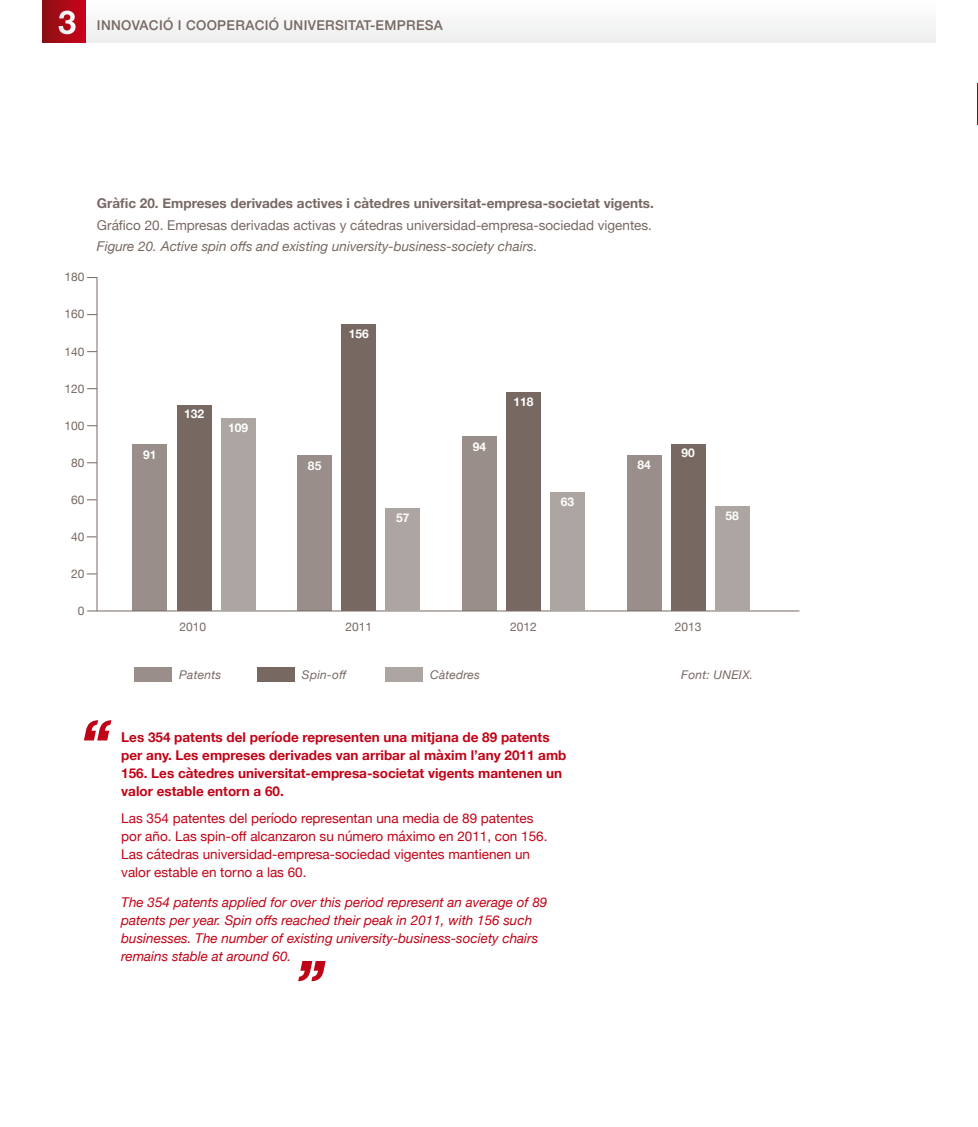
<style>
.page{position:relative;width:978px;height:1127px;background:#fff}
.page>*{position:absolute;margin:0;border:0;box-sizing:border-box;transform-origin:0 0}
.t1{font:italic 13.5px/18px "Helvetica Neue";color:#c00418}
.t2{font:13.5px/18px "Helvetica Neue";color:#c00418}
.t3{font:700 13.5px/18px "Helvetica Neue";color:#c00418}
.t4{font:13.5px "Helvetica Neue";color:#776862}
.t5{font:700 13.5px "Helvetica Neue";color:#776862}
.t6{font:italic 13.5px "Helvetica Neue";color:#776862}
.t7{font:500 13.5px "Helvetica Neue";letter-spacing:.025em;color:#776862}
.t8{font:12px "Helvetica Neue";color:#776862}
.t9{font:italic 12px "Helvetica Neue";letter-spacing:.02em;color:#776862}
.t10{font:700 12px "Helvetica Neue";color:#fff}
</style>
<div class="page">
<hr style="left:977px;top:84px;width:1px;height:41px;background:#890e13">
<div style="left:43px;top:0;width:892px;height:43px;background:#f6f6f6"></div>
<div style="left:43px;top:0;width:42px;height:43px;background:linear-gradient(to right,#8b1215,#ca041b)"></div>
<svg style="left:59px;top:11px;width:17px;height:23px"></svg>
<hr style="left:97px;top:277px;width:1px;height:334px;background:#776862">
<div style="left:177px;top:405px;width:34px;height:206px;background:#776862"></div>
<div style="left:342px;top:324px;width:34px;height:287px;background:#776862"></div>
<div style="left:506px;top:393px;width:34px;height:218px;background:#776862"></div>
<div style="left:671px;top:444px;width:34px;height:167px;background:#776862"></div>
<div style="left:133px;top:445px;width:34px;height:166px;background:#998e89"></div>
<div style="left:298px;top:455px;width:34px;height:156px;background:#998e89"></div>
<div style="left:462px;top:437px;width:34px;height:174px;background:#998e89"></div>
<div style="left:627px;top:455px;width:34px;height:156px;background:#998e89"></div>
<hr style="left:87px;top:610px;width:712px;height:1px;background:#776862">
<svg style="left:84px;top:720px;width:27px;height:20px"></svg>
<svg style="left:298px;top:961px;width:28px;height:20px"></svg>
<div style="left:221px;top:418px;width:34px;height:193px;background:#ada5a1"></div>
<div style="left:386px;top:508px;width:34px;height:103px;background:#ada5a1"></div>
<div style="left:551px;top:492px;width:34px;height:119px;background:#ada5a1"></div>
<div style="left:715px;top:506px;width:34px;height:105px;background:#ada5a1"></div>
<div style="left:135px;top:667px;width:37px;height:14px;background:#998e89"></div>
<div style="left:386px;top:667px;width:37px;height:14px;background:#ada5a1"></div>
<div style="left:258px;top:667px;width:37px;height:14px;background:#776862"></div>
<p class="t7" style="left:97px;top:15px;width:347px">INNOVACIÓ I COOPERACIÓ UNIVERSITAT-EMPRESA</p>
<p class="t8" style="left:64px;top:268px;width:22px">180</p>
<p class="t8" style="left:64px;top:305px;width:22px">160</p>
<p class="t8" style="left:64px;top:343px;width:22px">140</p>
<p class="t8" style="left:64px;top:380px;width:22px">120</p>
<p class="t8" style="left:64px;top:417px;width:22px">100</p>
<p class="t8" style="left:71px;top:454px;width:15px">80</p>
<p class="t8" style="left:71px;top:491px;width:15px">60</p>
<p class="t8" style="left:71px;top:528px;width:15px">40</p>
<p class="t8" style="left:71px;top:565px;width:15px">20</p>
<p class="t8" style="left:78px;top:602px;width:8px">0</p>
<p class="t5" style="left:97px;top:193px;width:558px">Gràfic 20. Empreses derivades actives i càtedres universitat-empresa-societat vigents.</p>
<p class="t4" style="left:97px;top:215px;width:557px">Gráfico 20. Empresas derivadas activas y cátedras universidad-empresa-sociedad vigentes.</p>
<p class="t6" style="left:97px;top:236px;width:442px">Figure 20. Active spin offs and existing university-business-society chairs.</p>
<p class="t10" style="left:143px;top:445px;width:15px">91</p>
<p class="t10" style="left:184px;top:405px;width:22px">132</p>
<p class="t10" style="left:228px;top:418px;width:22px">109</p>
<p class="t10" style="left:349px;top:325px;width:22px">156</p>
<p class="t10" style="left:308px;top:456px;width:15px">85</p>
<p class="t10" style="left:396px;top:508px;width:15px">57</p>
<p class="t8" style="left:179px;top:618px;width:28px">2010</p>
<p class="t8" style="left:345px;top:618px;width:28px">2011</p>
<p class="t10" style="left:473px;top:437px;width:15px">94</p>
<p class="t10" style="left:513px;top:393px;width:22px">118</p>
<p class="t10" style="left:561px;top:492px;width:15px">63</p>
<p class="t10" style="left:637px;top:455px;width:15px">84</p>
<p class="t10" style="left:682px;top:443px;width:15px">90</p>
<p class="t8" style="left:510px;top:618px;width:28px">2012</p>
<p class="t8" style="left:675px;top:618px;width:28px">2013</p>
<p class="t10" style="left:726px;top:506px;width:15px">58</p>
<p class="t9" style="left:179px;top:666px;width:43px">Patents</p>
<p class="t9" style="left:302px;top:666px;width:47px">Spin-off</p>
<p class="t9" style="left:430px;top:666px;width:51px">Càtedres</p>
<p class="t9" style="left:681px;top:666px;width:73px">Font: UNEIX.</p>
<p class="t3" style="left:121px;top:728px;width:447px">Les 354 patents del període representen una mitjana de 89 patents per any. Les empreses derivades van arribar al màxim l’any 2011 amb 156. Les càtedres universitat-empresa-societat vigents mantenen un valor estable entorn a 60.</p>
<p class="t2" style="left:121px;top:810px;width:428px">Las 354 patentes del período representan una media de 89 patentes por año. Las spin-off alcanzaron su número máximo en 2011, con 156.<br>Las cátedras universidad-empresa-sociedad vigentes mantienen un valor estable en torno a las 60.</p>
<p class="t1" style="left:121px;top:894px;width:428px">The 354 patents applied for over this period represent an average of 89 patents per year. Spin offs reached their peak in 2011, with 156 such businesses. The number of existing university-business-society chairs remains stable at around 60.</p>
</div>
